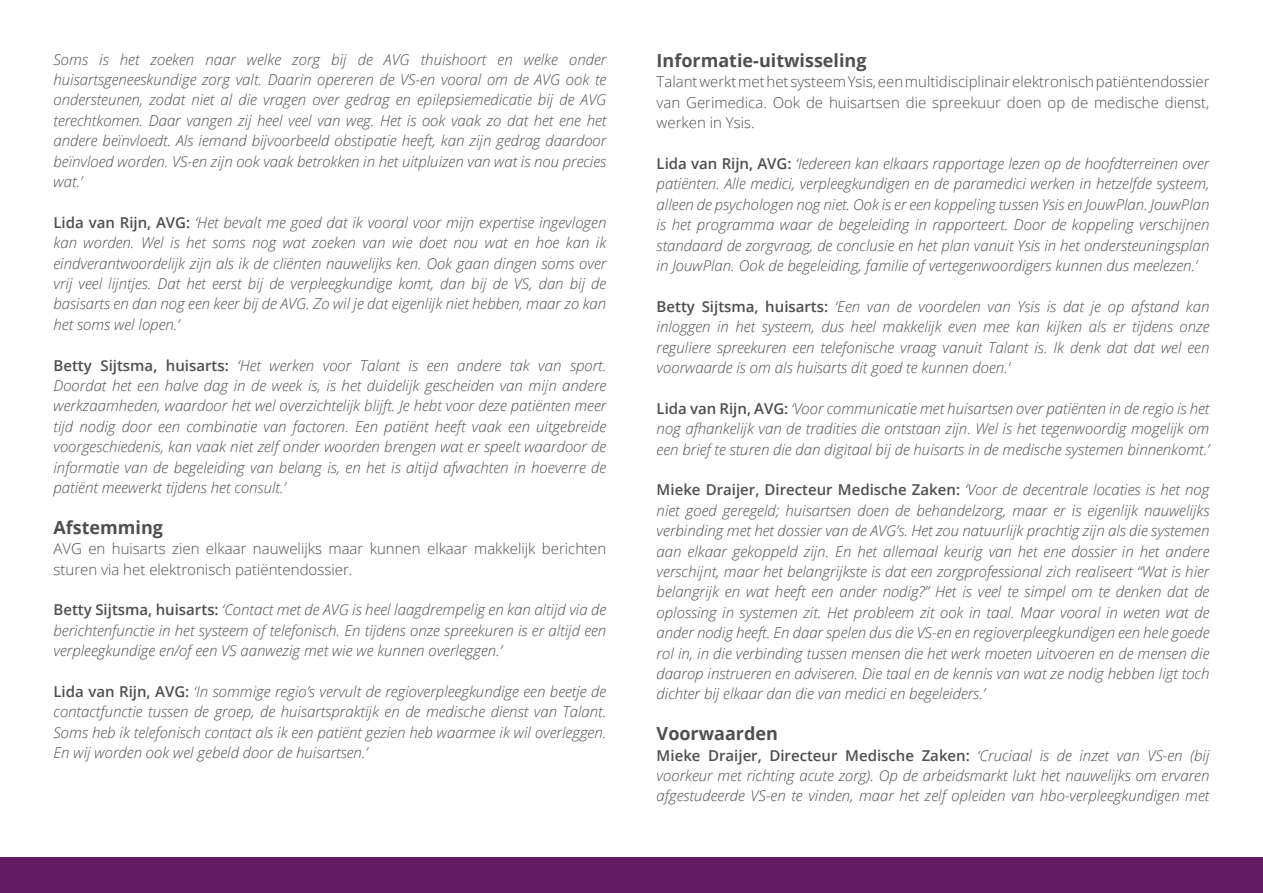
<style>
.page{position:relative;width:1263px;height:893px;background:#fff}
.page>*{position:absolute;margin:0;border:0;box-sizing:border-box;transform-origin:0 0}
.t1{font:700 18px "Open Sans";color:#4d4f51}
.t2{font:italic 300 15px/20.4px "Open Sans";color:#4d4f51;text-align:justify}
.t3{font:300 15px/20.4px "Open Sans";color:#4d4f51}
.s1{font-weight:600;font-style:normal}
</style>
<div class="page">
<div style="left:0;top:857px;width:1263px;height:36px;background:#621d60"></div>
<p class="t2" style="left:54px;top:48px;width:554px">Soms is het zoeken naar welke zorg bij de AVG thuishoort en welke onder huisartsgeneeskundige zorg valt. Daarin opereren de VS-en vooral om de AVG ook te ondersteunen, zodat niet al die vragen over gedrag en epilepsiemedicatie bij de AVG terechtkomen. Daar vangen zij heel veel van weg. Het is ook vaak zo dat het ene het andere beïnvloedt. Als iemand bijvoorbeeld obstipatie heeft, kan zijn gedrag daardoor beïnvloed worden. VS-en zijn ook vaak betrokken in het uitpluizen van wat is nou precies wat.’</p>
<p class="t2" style="left:54px;top:212px;width:554px"><span class="s1">Lida van Rijn, AVG:</span> ‘Het bevalt me goed dat ik vooral voor mijn expertise ingevlogen kan worden. Wel is het soms nog wat zoeken van wie doet nou wat en hoe kan ik eindverantwoordelijk zijn als ik de cliënten nauwelijks ken. Ook gaan dingen soms over vrij veel lijntjes. Dat het eerst bij de verpleegkundige komt, dan bij de VS, dan bij de basisarts en dan nog een keer bij de AVG. Zo wil je dat eigenlijk niet hebben, maar zo kan het soms wel lopen.’</p>
<p class="t2" style="left:54px;top:354px;width:554px"><span class="s1">Betty Sijtsma, huisarts:</span> ‘Het werken voor Talant is een andere tak van sport.<br>Doordat het een halve dag in de week is, is het duidelijk gescheiden van mijn andere werkzaamheden, waardoor het wel overzichtelijk blijft. Je hebt voor deze patiënten meer tijd nodig door een combinatie van factoren. Een patiënt heeft vaak een uitgebreide voorgeschiedenis, kan vaak niet zelf onder woorden brengen wat er speelt waardoor de informatie van de begeleiding van belang is, en het is altijd afwachten in hoeverre de patiënt meewerkt tijdens het consult.’</p>
<p class="t1" style="left:54px;top:515px;width:111px">Afstemming</p>
<p class="t3" style="left:54px;top:538px;width:554px">AVG en huisarts zien elkaar nauwelijks maar kunnen elkaar makkelijk berichten sturen via het elektronisch patiëntendossier.</p>
<p class="t2" style="left:54px;top:599px;width:554px"><span class="s1">Betty Sijtsma, huisarts:</span> ‘Contact met de AVG is heel laagdrempelig en kan altijd via de berichtenfunctie in het systeem of telefonisch. En tijdens onze spreekuren is er altijd een verpleegkundige en/of een VS aanwezig met wie we kunnen overleggen.’</p>
<p class="t2" style="left:54px;top:681px;width:554px"><span class="s1">Lida van Rijn, AVG:</span> ‘In sommige regio’s vervult de regioverpleegkundige een beetje de contactfunctie tussen de groep, de huisartspraktijk en de medische dienst van Talant.<br>Soms heb ik telefonisch contact als ik een patiënt gezien heb waarmee ik wil overleggen.<br>En wij worden ook wel gebeld door de huisartsen.’</p>
<p class="t1" style="left:657px;top:48px;width:211px">Informatie-uitwisseling</p>
<p class="t3" style="left:657px;top:71px;width:554px;text-align:justify">Talant werkt met het systeem Ysis, een multidisciplinair elektronisch patiëntendossier van Gerimedica. Ook de huisartsen die spreekuur doen op de medische dienst, werken in Ysis.</p>
<p class="t2" style="left:657px;top:153px;width:554px"><span class="s1">Lida van Rijn, AVG:</span> ‘Iedereen kan elkaars rapportage lezen op de hoofdterreinen over patiënten. Alle medici, verpleegkundigen en de paramedici werken in hetzelfde systeem, alleen de psychologen nog niet. Ook is er een koppeling tussen Ysis en JouwPlan. JouwPlan is het programma waar de begeleiding in rapporteert. Door de koppeling verschijnen standaard de zorgvraag, de conclusie en het plan vanuit Ysis in het ondersteuningsplan in JouwPlan. Ook de begeleiding, familie of vertegenwoordigers kunnen dus meelezen.’</p>
<p class="t2" style="left:657px;top:296px;width:554px"><span class="s1">Betty Sijtsma, huisarts:</span> ‘Een van de voordelen van Ysis is dat je op afstand kan inloggen in het systeem, dus heel makkelijk even mee kan kijken als er tijdens onze reguliere spreekuren een telefonische vraag vanuit Talant is. Ik denk dat dat wel een voorwaarde is om als huisarts dit goed te kunnen doen.’</p>
<p class="t2" style="left:657px;top:398px;width:554px"><span class="s1">Lida van Rijn, AVG:</span> ‘Voor communicatie met huisartsen over patiënten in de regio is het nog afhankelijk van de tradities die ontstaan zijn. Wel is het tegenwoordig mogelijk om een brief te sturen die dan digitaal bij de huisarts in de medische systemen binnenkomt.’</p>
<p class="t2" style="left:657px;top:479px;width:554px"><span class="s1">Mieke Draijer, Directeur Medische Zaken:</span> ‘Voor de decentrale locaties is het nog niet goed geregeld; huisartsen doen de behandelzorg, maar er is eigenlijk nauwelijks verbinding met het dossier van de AVG’s. Het zou natuurlijk prachtig zijn als die systemen aan elkaar gekoppeld zijn. En het allemaal keurig van het ene dossier in het andere verschijnt, maar het belangrijkste is dat een zorgprofessional zich realiseert “Wat is hier belangrijk en wat heeft een ander nodig?” Het is veel te simpel om te denken dat de oplossing in systemen zit. Het probleem zit ook in taal. Maar vooral in weten wat de ander nodig heeft. En daar spelen dus die VS-en en regioverpleegkundigen een hele goede rol in, in die verbinding tussen mensen die het werk moeten uitvoeren en de mensen die daarop instrueren en adviseren. Die taal en de kennis van wat ze nodig hebben ligt toch dichter bij elkaar dan die van medici en begeleiders.’</p>
<p class="t1" style="left:657px;top:721px;width:123px">Voorwaarden</p>
<p class="t2" style="left:657px;top:744px;width:554px"><span class="s1">Mieke Draijer, Directeur Medische Zaken:</span> ‘Cruciaal is de inzet van VS-en (bij voorkeur met richting acute zorg). Op de arbeidsmarkt lukt het nauwelijks om ervaren afgestudeerde VS-en te vinden, maar het zelf opleiden van hbo-verpleegkundigen met</p>
</div>
